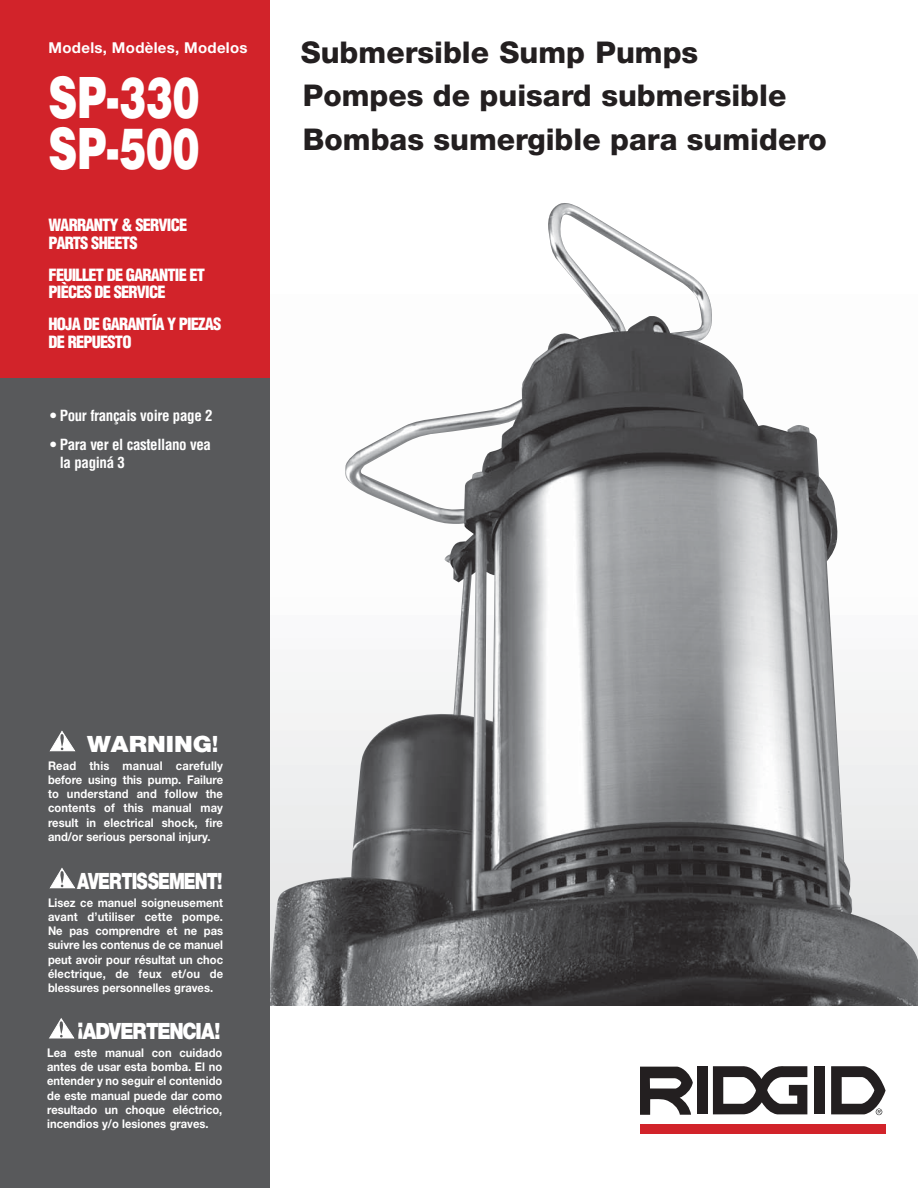
<style>
.page{position:relative;width:918px;height:1188px;background:#fff}
.page>*{position:absolute;margin:0;border:0;box-sizing:border-box;transform-origin:0 0}
.t1{font:900 57px/51px "Helvetica";color:#fff;scale:.7 1}
.t2{font:800 30px/43.5px "Helvetica Neue";color:#231f20}
.t3{font:900 22.5px "Helvetica Neue";letter-spacing:-.05em;color:#fff;scale:.75 1}
.t4{font:900 22.5px "Helvetica Neue";letter-spacing:-.05em;color:#fff;scale:.84 1}
.t5{font:900 22.5px "Helvetica Neue";color:#fff;scale:1.1 1}
.t6{font:900 condensed 16.5px/18px "Helvetica";letter-spacing:-.05em;color:#fff}
.t7{font:700 condensed 15px/18px "Helvetica";letter-spacing:-.025em;color:#fff}
.t8{font:700 15px "Helvetica Neue";letter-spacing:.02em;color:#fff}
.t9{font:700 12px/14.2px "Helvetica Neue";color:#fff;text-align:justify;scale:.93 1}
</style>
<div class="page">
<img style="left:270px;top:203px;width:648px;height:803px">
<div style="left:0;top:55px;width:270px;height:1133px;background:#58595b"></div>
<div style="left:0;top:0;width:270px;height:378px;background:#d2232a"></div>
<svg style="left:49px;top:1018px;width:26px;height:21px"></svg>
<svg style="left:50px;top:867px;width:26px;height:22px"></svg>
<svg style="left:50px;top:730px;width:26px;height:22px"></svg>
<div style="left:697px;top:1067px;width:10px;height:47px;background:#231f20"></div>
<div style="left:814px;top:1067px;width:11px;height:47px;background:#231f20"></div>
<svg style="left:640px;top:1067px;width:53px;height:48px"></svg>
<svg style="left:713px;top:1066px;width:94px;height:48px"></svg>
<svg style="left:831px;top:1066px;width:55px;height:49px"></svg>
<div style="left:640px;top:1124px;width:246px;height:10px;background:#d2232a"></div>
<p class="t8" style="left:49px;top:43px;width:201px">Models, Modèles, Modelos</p>
<h1 class="t1" style="left:49px;top:77px;width:217px">SP-330<br>SP-500</h1>
<h3 class="t6" style="left:49px;top:217px;width:140px">WARRANTY &amp; SERVICE<br>PARTS SHEETS</h3>
<h3 class="t6" style="left:49px;top:267px;width:158px">FEUILLET DE GARANTIE ET<br>PIÈCES DE SERVICE</h3>
<h3 class="t6" style="left:49px;top:316px;width:174px">HOJA DE GARANTÍA Y PIEZAS<br>DE REPUESTO</h3>
<p class="t7" style="left:50px;top:408px;width:164px">• Pour français voire page 2</p>
<p class="t7" style="left:60px;top:437px;width:153px;text-indent:-10px">• Para ver el castellano vea la paginá 3</p>
<h2 class="t2" style="left:301px;top:33px;width:528px">Submersible Sump Pumps<br>Pompes de puisard submersible<br>Bombas sumergible para sumidero</h2>
<h3 class="t5" style="left:87px;top:736px;width:121px">WARNING!</h3>
<p class="t9" style="left:48px;top:759px;width:190px">Read this manual carefully before using this pump. Failure to understand and follow the contents of this manual may result in electrical shock, fire and/or serious personal injury.</p>
<h3 class="t3" style="left:77px;top:873px;width:195px">AVERTISSEMENT!</h3>
<p class="t9" style="left:48px;top:896px;width:190px">Lisez ce manuel soigneusement avant d’utiliser cette pompe.<br>Ne pas comprendre et ne pas suivre les contenus de ce manuel peut avoir pour résultat un choc électrique, de feux et/ou de blessures personnelles graves.</p>
<h3 class="t4" style="left:78px;top:1023px;width:172px">¡ADVERTENCIA!</h3>
<p class="t9" style="left:47px;top:1046px;width:190px">Lea este manual con cuidado antes de usar esta bomba. El no entender y no seguir el contenido de este manual puede dar como resultado un choque eléctrico, incendios y/o lesiones graves.</p>
</div>
